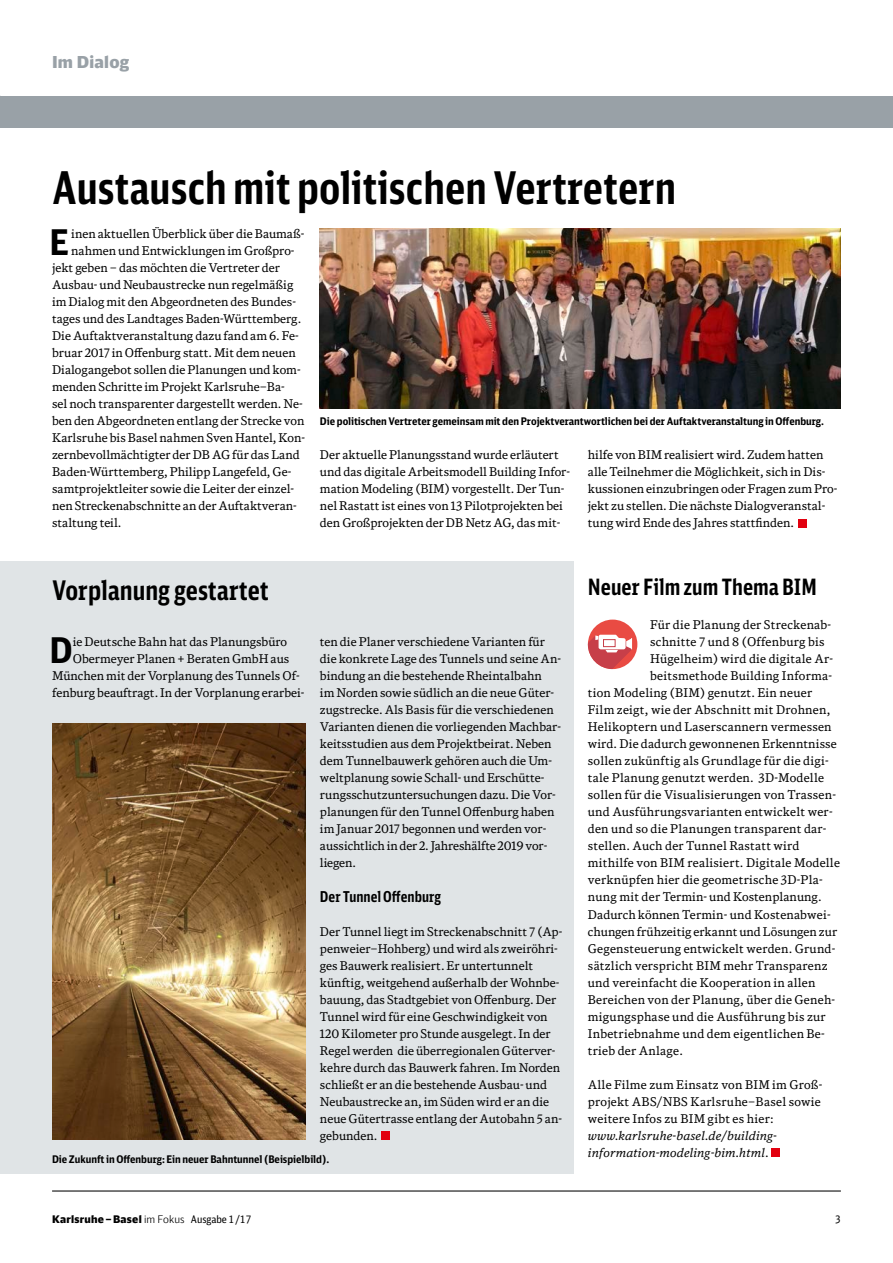
<style>
.page{position:relative;width:893px;height:1263px;background:#fff}
.page>*{position:absolute;margin:0;border:0;box-sizing:border-box;transform-origin:0 0}
.t1{font:700 45px "DB Sans Comp";color:#000}
.t2{font:700 35.4px "DB Sans Cond";color:#000}
.t3{font:700 27px "DB Sans Comp";color:#000}
.t4{font:700 22.5px "DB Sans Comp";color:#000}
.t5{font:900 16.5px "DB Head";letter-spacing:.015em;color:#99a1a7}
.t6{font:700 15px "DB Sans Comp";color:#000}
.t7{font:12px/17px "DB News";color:#000}
.t8{font:12px "DB News";letter-spacing:.02em;color:#000}
.t9{font:italic 12px/17px "DB News";letter-spacing:.02em;color:#000}
.t10{font:700 10.5px "DB Sans Cond";color:#000}
.t11{font:900 10.5px "DB Head";letter-spacing:.025em;color:#000}
.t12{font:10.5px "DB Sans Cond";color:#000}
.s1{font-style:normal}
.s2{font-weight:300}
.s3{font-family:"DB Sans Cond";font-weight:400}
</style>
<div class="page">
<div style="left:0;top:561px;width:573px;height:613px;background:#e0e4e6"></div>
<img style="left:320px;top:229px;width:521px;height:179px">
<div style="left:799px;top:519px;width:8px;height:8px;background:#e2000f"></div>
<img style="left:52px;top:724px;width:253px;height:416px">
<div style="left:0;top:96px;width:893px;height:32px;background:#99a1a7"></div>
<div style="left:382px;top:1131px;width:8px;height:9px;background:#e2000f"></div>
<div style="left:771px;top:1148px;width:9px;height:9px;background:#e2000f"></div>
<div style="left:588px;top:620px;width:49px;height:49px;background:#e94b43;border-radius:50%"></div>
<svg style="left:588px;top:635px;width:44px;height:34px"></svg>
<hr style="left:52px;top:1190px;width:789px;height:1px;background:#000">
<h3 class="t5" style="left:52px;top:51px;width:79px">Im Dialog</h3>
<h1 class="t1" style="left:52px;top:160px;width:626px">Austausch mit politischen Vertretern</h1>
<h2 class="t2" style="left:50px;top:220px;width:21px">E</h2>
<p class="t7" style="left:71px;top:225px;width:235px">inen aktuellen Überblick über die Baumaß-</p>
<p class="t7" style="left:71px;top:242px;width:225px">nahmen und Entwicklungen im Großpro-</p>
<p class="t7" style="left:52px;top:259px;width:229px">jekt geben – das möchten die Vertreter der</p>
<p class="t7" style="left:52px;top:276px;width:243px">Ausbau- und Neubaustrecke nun regelmäßig</p>
<p class="t7" style="left:52px;top:293px;width:245px">im Dialog mit den Abgeordneten des Bundes-</p>
<p class="t7" style="left:52px;top:310px;width:251px">tages und des Landtages Baden-Württemberg.</p>
<p class="t7" style="left:52px;top:327px;width:248px">Die Auftaktveranstaltung dazu fand am 6. Fe-</p>
<p class="t7" style="left:52px;top:344px;width:245px">bruar 2017 in Offenburg statt. Mit dem neuen</p>
<p class="t7" style="left:52px;top:361px;width:250px">Dialogangebot sollen die Planungen und kom-</p>
<p class="t7" style="left:52px;top:378px;width:234px">menden Schritte im Projekt Karlsruhe–Ba-</p>
<p class="t7" style="left:52px;top:395px;width:252px">sel noch transparenter dargestellt werden. Ne-</p>
<p class="t7" style="left:52px;top:412px;width:254px">ben den Abgeordneten entlang der Strecke von</p>
<p class="t7" style="left:52px;top:429px;width:255px">Karlsruhe bis Basel nahmen Sven Hantel, Kon-</p>
<p class="t7" style="left:52px;top:446px;width:249px">zernbevollmächtigter der DB AG für das Land</p>
<p class="t7" style="left:52px;top:463px;width:241px">Baden-Württemberg, Philipp Langefeld, Ge-</p>
<p class="t7" style="left:52px;top:480px;width:244px">samtprojektleiter sowie die Leiter der einzel-</p>
<p class="t7" style="left:52px;top:497px;width:246px">nen Streckenabschnitte an der Auftaktveran-</p>
<p class="t7" style="left:52px;top:514px;width:71px">staltung teil.</p>
<p class="t10" style="left:320px;top:415px;width:505px">Die politischen Vertreter gemeinsam mit den Projektverantwortlichen bei der Auftaktveranstaltung in Offenburg.</p>
<p class="t7" style="left:320px;top:446px;width:252px">Der aktuelle Planungsstand wurde erläutert und das digitale Arbeitsmodell Building Infor&shy;mation Modeling (BIM) vorgestellt. Der Tun&shy;nel Rastatt ist eines von 13 Pilotprojekten bei den Großprojekten der DB Netz AG, das mit-</p>
<p class="t7" style="left:588px;top:446px;width:251px">hilfe von BIM realisiert wird. Zudem hatten alle Teilnehmer die Möglichkeit, sich in Dis&shy;kussionen einzubringen oder Fragen zum Pro&shy;jekt zu stellen. Die nächste Dialogveranstal&shy;tung wird Ende des Jahres stattfinden.</p>
<h3 class="t3" style="left:52px;top:574px;width:218px">Vorplanung gestartet</h3>
<p class="t7" style="left:52px;top:633px;width:254px;text-align:center">ie Deutsche Bahn hat das Planungsbüro Obermeyer Planen + Beraten GmbH aus München mit der Vorplanung des Tunnels Of&shy;fenburg beauftragt. In der Vorplanung erarbei-</p>
<p class="t7" style="left:320px;top:633px;width:243px">ten die Planer verschiedene Varianten für die konkrete Lage des Tunnels und seine An&shy;bindung an die bestehende Rheintalbahn<br>im Norden sowie südlich an die neue Güter&shy;zugstrecke. Als Basis für die verschiedenen Varianten dienen die vorliegenden Machbar&shy;keitsstudien aus dem Projektbeirat. Neben dem Tunnelbauwerk gehören auch die Um&shy;weltplanung sowie Schall- und Erschütte&shy;rungsschutzuntersuchungen dazu. Die Vor&shy;planungen für den Tunnel Offenburg haben im Januar 2017 begonnen und werden vor&shy;aussichtlich in der 2. Jahreshälfte 2019 vor&shy;liegen.</p>
<p class="t6" style="left:320px;top:887px;width:122px">Der Tunnel Offenburg</p>
<p class="t7" style="left:320px;top:923px;width:244px">Der Tunnel liegt im Streckenabschnitt 7 (Ap&shy;penweier–Hohberg) und wird als zweiröhri&shy;ges Bauwerk realisiert. Er untertunnelt künftig, weitgehend außerhalb der Wohnbe&shy;bauung, das Stadtgebiet von Offenburg. Der Tunnel wird für eine Geschwindigkeit von 120 Kilometer pro Stunde ausgelegt. In der Regel werden die überregionalen Güterver&shy;kehre durch das Bauwerk fahren. Im Norden schließt er an die bestehende Ausbau- und Neubaustrecke an, im Süden wird er an die neue Gütertrasse entlang der Autobahn 5 an&shy;gebunden.</p>
<h2 class="t2" style="left:50px;top:628px;width:25px">D</h2>
<p class="t10" style="left:52px;top:1153px;width:279px">Die Zukunft in Offenburg: Ein neuer Bahntunnel (Beispielbild).</p>
<h3 class="t4" style="left:588px;top:573px;width:231px">Neuer Film zum Thema BIM</h3>
<p class="t8" style="left:650px;top:617px;width:183px">Für die Planung der Streckenab-</p>
<p class="t8" style="left:650px;top:634px;width:176px">schnitte 7 und 8 (Offenburg bis</p>
<p class="t8" style="left:650px;top:651px;width:185px">Hügelheim) wird die digitale Ar-</p>
<p class="t8" style="left:650px;top:668px;width:183px">beitsmethode Building Informa-</p>
<p class="t8" style="left:588px;top:685px;width:226px">tion Modeling (BIM) genutzt. Ein neuer</p>
<p class="t8" style="left:588px;top:702px;width:244px">Film zeigt, wie der Abschnitt mit Drohnen,</p>
<p class="t8" style="left:588px;top:719px;width:245px">Helikoptern und Laserscannern vermessen</p>
<p class="t7" style="left:588px;top:735px;width:250px">wird. Die dadurch gewonnenen Erkenntnisse</p>
<p class="t8" style="left:588px;top:753px;width:242px">sollen zukünftig als Grundlage für die digi-</p>
<p class="t8" style="left:588px;top:770px;width:238px">tale Planung genutzt werden. 3D-Modelle</p>
<p class="t8" style="left:588px;top:787px;width:250px">sollen für die Visualisierungen von Trassen-</p>
<p class="t8" style="left:588px;top:804px;width:246px">und Ausführungsvarianten entwickelt wer-</p>
<p class="t8" style="left:588px;top:821px;width:240px">den und so die Planungen transparent dar-</p>
<p class="t8" style="left:588px;top:838px;width:213px">stellen. Auch der Tunnel Rastatt wird</p>
<p class="t8" style="left:588px;top:856px;width:254px">mithilfe von BIM realisiert. Digitale Modelle</p>
<p class="t8" style="left:588px;top:873px;width:236px">verknüpfen hier die geometrische 3D-Pla-</p>
<p class="t7" style="left:588px;top:888px;width:235px">nung mit der Termin- und Kostenplanung.</p>
<p class="t7" style="left:588px;top:905px;width:244px">Dadurch können Termin- und Kostenabwei-</p>
<p class="t7" style="left:588px;top:922px;width:251px">chungen frühzeitig erkannt und Lösungen zur</p>
<p class="t8" style="left:588px;top:941px;width:249px">Gegensteuerung entwickelt werden. Grund-</p>
<p class="t8" style="left:588px;top:958px;width:241px">sätzlich verspricht BIM mehr Transparenz</p>
<p class="t8" style="left:588px;top:975px;width:229px">und vereinfacht die Kooperation in allen</p>
<p class="t8" style="left:588px;top:992px;width:249px">Bereichen von der Planung, über die Geneh-</p>
<p class="t8" style="left:588px;top:1009px;width:239px">migungsphase und die Ausführung bis zur</p>
<p class="t8" style="left:588px;top:1026px;width:238px">Inbetriebnahme und dem eigentlichen Be-</p>
<p class="t8" style="left:588px;top:1043px;width:97px">trieb der Anlage.</p>
<p class="t7" style="left:588px;top:1075px;width:235px;text-align:justify">Alle Filme zum Einsatz von BIM im Groß&shy;projekt ABS/NBS Karlsruhe–Basel sowie weitere Infos zu BIM gibt es hier:</p>
<p class="t9" style="left:588px;top:1127px;width:190px">www.karlsruhe-basel.de/building&shy;information-modeling-bim.html<span class="s1">.</span></p>
<p class="t11" style="left:52px;top:1212px;width:201px">Karlsruhe–Basel <span class="s2">im Fokus</span> <span class="s3">Ausgabe 1 /17</span></p>
<p class="t12" style="left:835px;top:1212px;width:7px">3</p>
</div>
